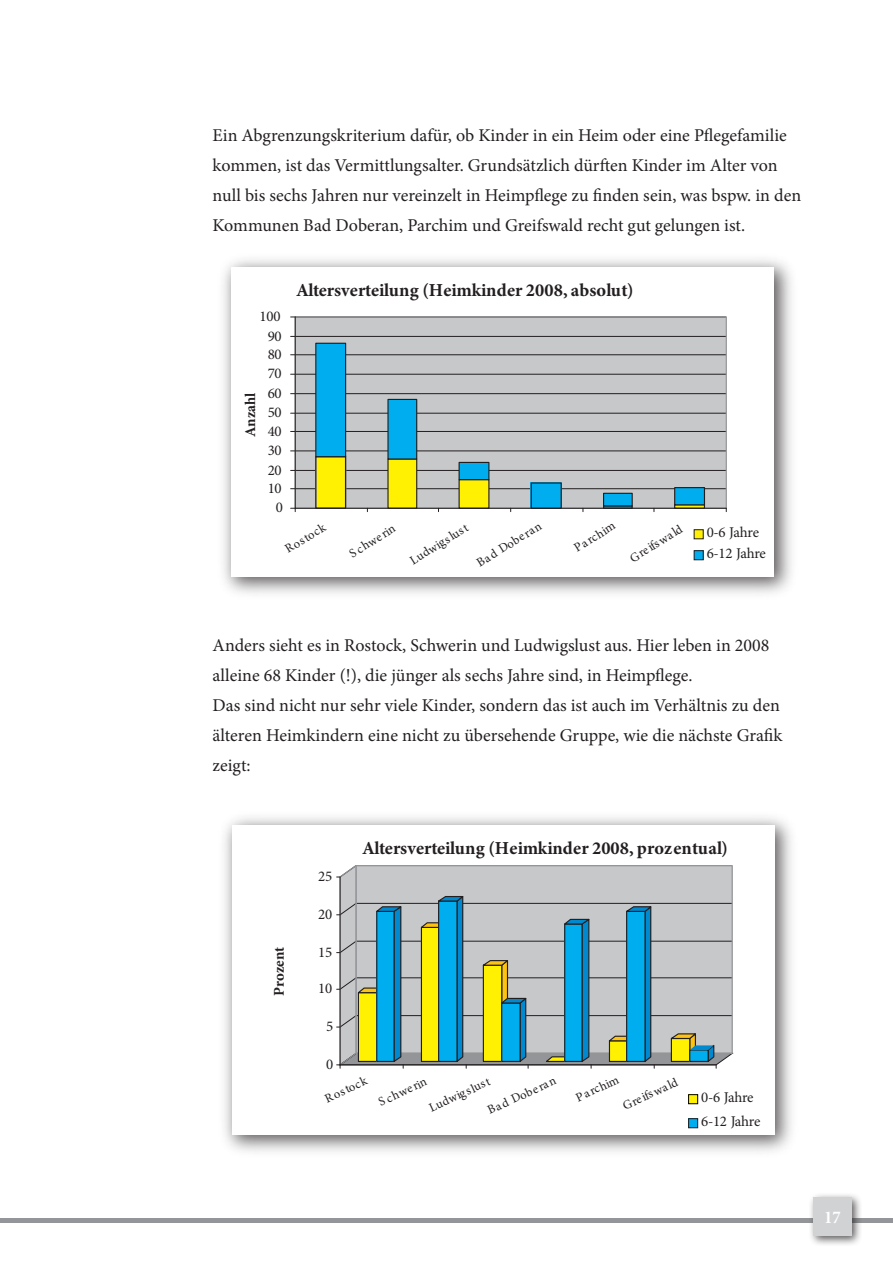
<style>
.page{position:relative;width:893px;height:1263px;background:#fff}
.page>*{position:absolute;margin:0;border:0;box-sizing:border-box;transform-origin:0 0}
.t1{font:700 18.3px "Minion Pro";letter-spacing:.005em;color:#231f20}
.t2{font:18px/30px "Minion Pro";color:#231f20}
.t3{font:700 condensed 18px "Minion Pro";color:#fff}
.t4{font:14.85px/24px "Minion Pro";letter-spacing:-.02em;color:#231f20}
.t5{font:700 14.85px "Minion Pro";color:#231f20}
.t6{font:12.6px/27.2px "Minion Pro";color:#231f20}
</style>
<div class="page">
<hr style="left:0;top:1218px;width:893px;height:4px;background:#939598">
<div style="left:808px;top:1192px;width:54px;height:54px;background:#231f20;opacity:.75"></div>
<div style="left:813px;top:1197px;width:38px;height:38px;background:#d1d2d4"></div>
<img style="left:223px;top:259px;width:569px;height:335px">
<div style="left:232px;top:268px;width:542px;height:309px;background:#fff"></div>
<div style="left:295px;top:317px;width:431px;height:191px;background:#c7c8ca"></div>
<hr style="left:295px;top:488px;width:431px;height:1px;background:#231f20">
<hr style="left:295px;top:470px;width:431px;height:1px;background:#231f20">
<hr style="left:295px;top:451px;width:431px;height:1px;background:#231f20">
<hr style="left:295px;top:431px;width:431px;height:1px;background:#231f20">
<hr style="left:295px;top:413px;width:431px;height:1px;background:#231f20">
<hr style="left:295px;top:393px;width:431px;height:1px;background:#231f20">
<hr style="left:295px;top:374px;width:431px;height:1px;background:#231f20">
<hr style="left:295px;top:354px;width:431px;height:1px;background:#231f20">
<hr style="left:295px;top:336px;width:431px;height:1px;background:#231f20">
<div style="left:295px;top:316px;width:432px;height:193px;border:1px solid #939598"></div>
<div style="left:316px;top:457px;width:30px;height:51px;background:#fff101"></div>
<div style="left:315px;top:456px;width:31px;height:52px;border:1px solid #231f20"></div>
<div style="left:388px;top:459px;width:29px;height:49px;background:#fff101"></div>
<div style="left:387px;top:458px;width:30px;height:50px;border:1px solid #231f20"></div>
<div style="left:459px;top:480px;width:30px;height:28px;background:#fff101"></div>
<div style="left:603px;top:505px;width:30px;height:3px;border:1px solid #231f20"></div>
<div style="left:316px;top:343px;width:30px;height:114px;background:#00aeef"></div>
<div style="left:315px;top:343px;width:31px;height:114px;border:1px solid #231f20"></div>
<div style="left:388px;top:399px;width:29px;height:60px;background:#00aeef"></div>
<div style="left:387px;top:399px;width:30px;height:61px;border:1px solid #231f20"></div>
<div style="left:459px;top:462px;width:30px;height:18px;background:#00aeef"></div>
<div style="left:459px;top:462px;width:30px;height:18px;border:1px solid #231f20"></div>
<div style="left:531px;top:483px;width:30px;height:25px;background:#00aeef"></div>
<div style="left:531px;top:482px;width:31px;height:26px;border:1px solid #231f20"></div>
<div style="left:604px;top:493px;width:28px;height:13px;background:#00aeef"></div>
<div style="left:603px;top:493px;width:30px;height:13px;border:1px solid #231f20"></div>
<div style="left:675px;top:488px;width:29px;height:17px;background:#00aeef"></div>
<div style="left:674px;top:487px;width:31px;height:18px;border:1px solid #231f20"></div>
<hr style="left:295px;top:317px;width:1px;height:191px;background:#231f20">
<hr style="left:295px;top:508px;width:431px;height:1px;background:#231f20">
<div style="left:694px;top:551px;width:9px;height:9px;background:#00aeef"></div>
<div style="left:694px;top:550px;width:10px;height:10px;border:1px solid #231f20"></div>
<div style="left:694px;top:530px;width:9px;height:9px;background:#fff101"></div>
<div style="left:694px;top:529px;width:10px;height:10px;border:1px solid #231f20"></div>
<img style="left:224px;top:817px;width:568px;height:335px">
<div style="left:232px;top:825px;width:542px;height:309px;background:#fff"></div>
<svg style="left:337px;top:865px;width:395px;height:203px;background:#9bb8b3"></svg>
<div style="left:689px;top:1095px;width:9px;height:9px;background:#fff101"></div>
<div style="left:688px;top:1094px;width:10px;height:10px;border:1px solid #000"></div>
<div style="left:689px;top:1119px;width:9px;height:9px;background:#00aeef"></div>
<div style="left:688px;top:1118px;width:10px;height:10px;border:1px solid #231f20"></div>
<p class="t2" style="left:213px;top:120px;width:590px">Ein Abgrenzungskriterium dafür, ob Kinder in ein Heim oder eine Pflegefamilie kommen, ist das Vermittlungsalter. Grundsätzlich dürften Kinder im Alter von null bis sechs Jahren nur vereinzelt in Heimpflege zu finden sein, was bspw. in den Kommunen Bad Doberan, Parchim und Greifswald recht gut gelungen ist.</p>
<p class="t4" style="left:260px;top:304px;width:22px">100</p>
<p class="t4" style="left:268px;top:324px;width:16px">90</p>
<p class="t4" style="left:268px;top:342px;width:16px">80</p>
<p class="t5" style="left:240px;top:437px;width:46px;rotate:-90deg">Anzahl</p>
<p class="t4" style="left:268px;top:362px;width:16px">70</p>
<p class="t4" style="left:268px;top:381px;width:16px">60</p>
<p class="t4" style="left:268px;top:401px;width:16px">50</p>
<p class="t4" style="left:268px;top:419px;width:16px">40</p>
<p class="t4" style="left:268px;top:438px;width:16px">30</p>
<p class="t4" style="left:268px;top:458px;width:16px">20</p>
<p class="t4" style="left:268px;top:476px;width:16px">10</p>
<p class="t4" style="left:276px;top:496px;width:9px">0</p>
<p class="t1" style="left:296px;top:277px;width:339px">Altersverteilung (Heimkinder 2008, absolut)</p>
<p class="t6" style="left:279px;top:538px;width:47px;rotate:-32deg">Rostock</p>
<p class="t6" style="left:343px;top:543px;width:53px;rotate:-32deg">S chwerin</p>
<p class="t6" style="left:404px;top:550px;width:68px;rotate:-32deg">Ludwigslust</p>
<p class="t6" style="left:470px;top:552px;width:76px;rotate:-32deg">Bad Doberan</p>
<p class="t6" style="left:568px;top:537px;width:48px;rotate:-32deg">Parchim</p>
<p class="t6" style="left:624px;top:548px;width:61px;rotate:-32deg">Greifswald</p>
<p class="t4" style="left:707px;top:521px;width:54px">0-6 Jahre</p>
<p class="t4" style="left:707px;top:542px;width:61px">6-12 Jahre</p>
<p class="t2" style="left:213px;top:630px;width:571px">Anders sieht es in Rostock, Schwerin und Ludwigslust aus. Hier leben in 2008 alleine 68 Kinder (!), die jünger als sechs Jahre sind, in Heimpflege.<br>Das sind nicht nur sehr viele Kinder, sondern das ist auch im Verhältnis zu den älteren Heimkindern eine nicht zu übersehende Gruppe, wie die nächste Grafik zeigt:</p>
<p class="t5" style="left:269px;top:996px;width:51px;rotate:-90deg">Prozent</p>
<p class="t4" style="left:318px;top:864px;width:16px">25</p>
<p class="t4" style="left:318px;top:902px;width:16px">20</p>
<p class="t4" style="left:318px;top:940px;width:16px">15</p>
<p class="t4" style="left:318px;top:977px;width:16px">10</p>
<p class="t4" style="left:326px;top:1014px;width:9px">5</p>
<p class="t4" style="left:326px;top:1052px;width:9px">0</p>
<p class="t1" style="left:362px;top:835px;width:367px">Altersverteilung (Heimkinder 2008, prozentual)</p>
<p class="t6" style="left:320px;top:1087px;width:47px;rotate:-25deg">Rostock</p>
<p class="t6" style="left:374px;top:1090px;width:53px;rotate:-25deg">S chwerin</p>
<p class="t6" style="left:424px;top:1096px;width:68px;rotate:-25deg">Ludwigslust</p>
<p class="t6" style="left:482px;top:1098px;width:76px;rotate:-25deg">Bad Doberan</p>
<p class="t6" style="left:606px;top:1069px;width:61px;text-indent:-39px;rotate:-25deg">Parchim<br>Greifswald</p>
<p class="t4" style="left:701px;top:1085px;width:61px">0-6 Jahre<br>6-12 Jahre</p>
<p class="t3" style="left:824px;top:1204px;width:18px">17</p>
</div>
